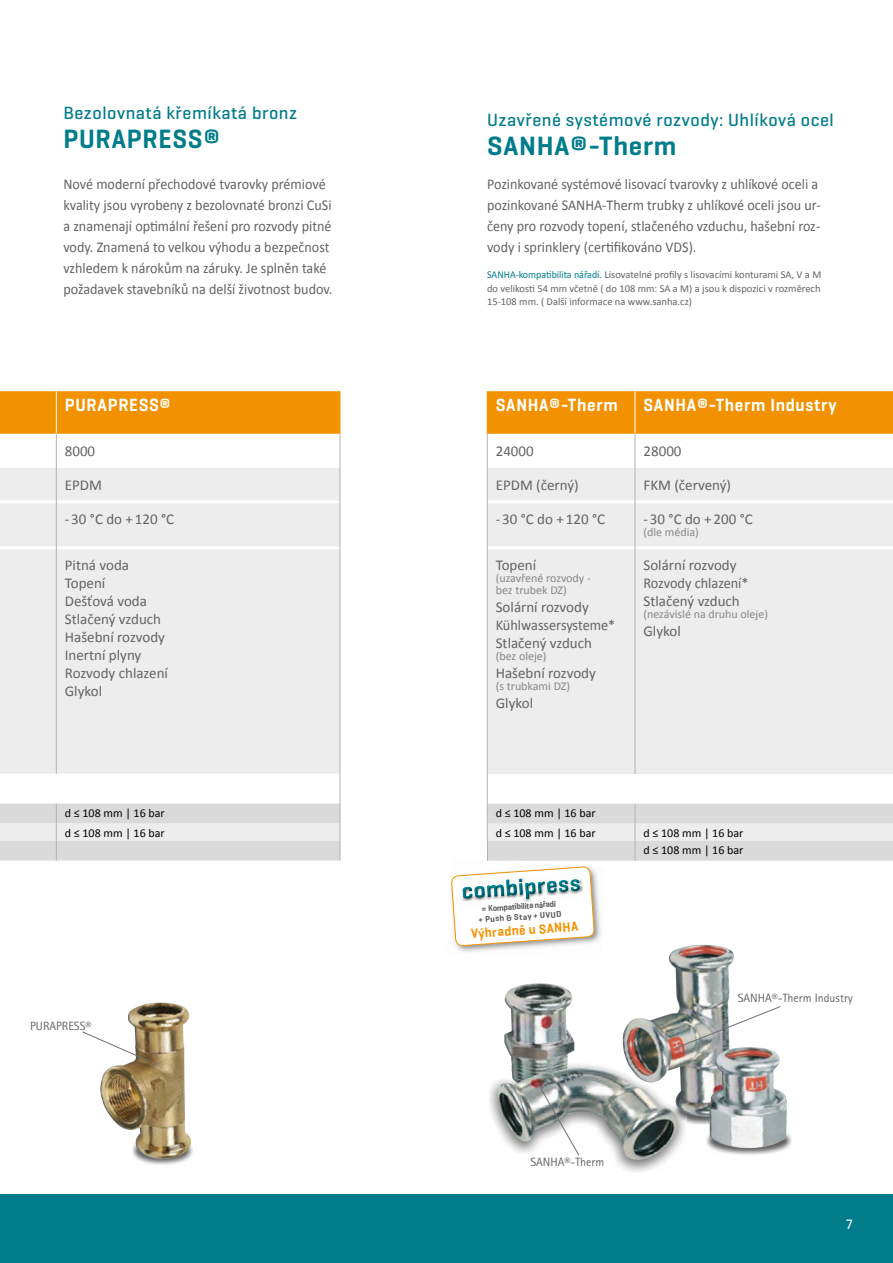
<style>
.page{position:relative;width:893px;height:1263px;background:#fff}
.page>*{position:absolute;margin:0;border:0;box-sizing:border-box;transform-origin:0 0}
.t1{font:600 27px "Geogrotesque";letter-spacing:.03em;color:#007c8b}
.t2{font:600 27px "Geogrotesque";letter-spacing:.03em;color:#007c8b;scale:.95 1}
.t3{font:500 18px "Geogrotesque";letter-spacing:.03em;color:#007c8b}
.t4{font:600 18px "Geogrotesque";letter-spacing:.04em;color:#fff;scale:.95 1}
.t5{font:15px/21px "Calibri";color:#646363;scale:.94 1}
.t6{font:15px/18px "Calibri";color:#646363}
.t7{font:15px "Calibri";color:#fff;scale:.94 1}
.t8{font:600 13.5px "Geogrotesque";color:#f39200;scale:.95 1}
.t9{font:12px/12px "Calibri";color:#878787}
.t10{font:12px/19.8px "Calibri";color:#000}
.t11{font:12px "Rotis Sans Serif";color:#646363}
.t12{font:10.5px/13.5px "Calibri";color:#646363;text-align:justify}
.t13{font:600 8.4px/10.6px "Geogrotesque";color:#575756;text-align:center}
.s1{color:#007c8b}
</style>
<div class="page">
<img style="left:706px;top:1133px;width:86px;height:22px">
<img style="left:686px;top:1117px;width:23px;height:7px">
<div style="left:0;top:1195px;width:893px;height:68px;background:#007c8b"></div>
<img style="left:100px;top:1002px;width:93px;height:159px">
<svg style="left:82px;top:1031px;width:68px;height:31px"></svg>
<img style="left:504px;top:983px;width:70px;height:80px">
<img style="left:489px;top:1064px;width:197px;height:108px">
<img style="left:511px;top:1063px;width:57px;height:5px">
<img style="left:498px;top:1068px;width:180px;height:92px">
<img style="left:623px;top:967px;width:107px;height:150px">
<img style="left:709px;top:1049px;width:78px;height:99px">
<svg style="left:536px;top:1081px;width:44px;height:75px"></svg>
<svg style="left:675px;top:1006px;width:106px;height:43px"></svg>
<div style="left:0;top:391px;width:340px;height:43px;background:#f39200"></div>
<div style="left:0;top:468px;width:340px;height:306px;background:#ededed"></div>
<hr style="left:56px;top:391px;width:1px;height:43px;background:#fff">
<hr style="left:0;top:500px;width:56px;height:3px;background:#fff">
<hr style="left:57px;top:500px;width:283px;height:3px;background:#fff">
<hr style="left:0;top:546px;width:56px;height:3px;background:#fff">
<hr style="left:57px;top:546px;width:283px;height:3px;background:#fff">
<hr style="left:56px;top:468px;width:1px;height:34px;background:#b3b2b2">
<hr style="left:56px;top:502px;width:1px;height:46px;background:#b3b2b2">
<hr style="left:56px;top:548px;width:1px;height:226px;background:#b3b2b2">
<hr style="left:56px;top:434px;width:1px;height:34px;background:#b3b2b2">
<hr style="left:340px;top:391px;width:1px;height:43px;background:#f39200">
<hr style="left:340px;top:434px;width:1px;height:34px;background:#b3b2b2">
<hr style="left:340px;top:468px;width:1px;height:34px;background:#b3b2b2">
<hr style="left:340px;top:502px;width:1px;height:46px;background:#b3b2b2">
<hr style="left:340px;top:548px;width:1px;height:226px;background:#b3b2b2">
<svg style="left:0;top:774px;width:341px;height:86px"></svg>
<div style="left:488px;top:391px;width:405px;height:43px;background:#f39200"></div>
<div style="left:488px;top:468px;width:405px;height:306px;background:#ededed"></div>
<hr style="left:635px;top:391px;width:1px;height:43px;background:#fff">
<hr style="left:487px;top:500px;width:148px;height:3px;background:#fff">
<hr style="left:635px;top:500px;width:258px;height:3px;background:#fff">
<hr style="left:487px;top:546px;width:148px;height:3px;background:#fff">
<hr style="left:635px;top:546px;width:258px;height:3px;background:#fff">
<hr style="left:487px;top:434px;width:1px;height:34px;background:#b3b2b2">
<hr style="left:635px;top:434px;width:1px;height:34px;background:#b3b2b2">
<hr style="left:487px;top:468px;width:1px;height:34px;background:#b3b2b2">
<hr style="left:635px;top:468px;width:1px;height:34px;background:#b3b2b2">
<hr style="left:487px;top:502px;width:1px;height:46px;background:#b3b2b2">
<hr style="left:635px;top:502px;width:1px;height:46px;background:#b3b2b2">
<hr style="left:487px;top:548px;width:1px;height:226px;background:#b3b2b2">
<hr style="left:635px;top:548px;width:1px;height:226px;background:#b3b2b2">
<hr style="left:487px;top:391px;width:1px;height:43px;background:#f39200">
<svg style="left:451px;top:774px;width:442px;height:193px"></svg>
<p class="t3" style="left:63px;top:102px;width:235px">Bezolovnatá křemíkatá bronz</p>
<h1 class="t2" style="left:63px;top:122px;width:166px">PURAPRESS®</h1>
<p class="t5" style="left:63px;top:174px;width:287px">Nové moderní přechodové tvarovky prémiové kvality jsou vyrobeny z bezolovnaté bronzi CuSi a znamenají optimální řešení pro rozvody pitné vody. Znamená to velkou výhodu a bezpečnost vzhledem k nárokům na záruky. Je splněn také požadavek stavebníků na delší životnost budov.</p>
<p class="t4" style="left:65px;top:393px;width:113px">PURAPRESS®</p>
<p class="t6" style="left:65px;top:442px;width:32px">8000</p>
<p class="t6" style="left:65px;top:476px;width:39px">EPDM</p>
<p class="t6" style="left:65px;top:510px;width:111px">- 30 °C do + 120 °C</p>
<p class="t6" style="left:65px;top:556px;width:105px">Pitná voda<br>Topení<br>Dešťová voda<br>Stlačený vzduch<br>Hašební rozvody<br>Inertní plyny<br>Rozvody chlazení<br>Glykol</p>
<p class="t10" style="left:65px;top:803px;width:101px">d ≤ 108 mm | 16 bar d ≤ 108 mm | 16 bar</p>
<p class="t11" style="left:30px;top:1019px;width:63px">PURAPRESS®</p>
<p class="t3" style="left:487px;top:109px;width:348px">Uzavřené systémové rozvody: Uhlíková ocel</p>
<h1 class="t1" style="left:487px;top:129px;width:191px">SANHA®-Therm</h1>
<p class="t5" style="left:487px;top:174px;width:356px">Pozinkované systémové lisovací tvarovky z uhlíkové oceli a pozinkované SANHA-Therm trubky z uhlíkové oceli jsou ur&shy;čeny pro rozvody topení, stlačeného vzduchu, hašební roz&shy;vody i sprinklery (certifikováno VDS).</p>
<p class="t12" style="left:487px;top:268px;width:336px"><span class="s1">SANHA-kompatibilita nářadí.</span> Lisovatelné profily s lisovacími konturami SA, V a M do velikosti 54 mm včetně ( do 108 mm: SA a M) a jsou k dispozici v rozměrech 15-108 mm. ( Další informace na www.sanha.cz)</p>
<p class="t4" style="left:496px;top:393px;width:130px">SANHA®-Therm</p>
<p class="t4" style="left:643px;top:393px;width:205px">SANHA®-Therm Industry</p>
<p class="t6" style="left:496px;top:442px;width:40px">24000</p>
<p class="t6" style="left:643px;top:442px;width:40px">28000</p>
<p class="t6" style="left:496px;top:476px;width:85px">EPDM (černý)</p>
<p class="t6" style="left:643px;top:476px;width:89px">FKM (červený)</p>
<p class="t6" style="left:496px;top:510px;width:111px">- 30 °C do + 120 °C</p>
<p class="t6" style="left:643px;top:510px;width:111px">- 30 °C do + 200 °C</p>
<p class="t9" style="left:643px;top:526px;width:57px">(dle média)</p>
<p class="t6" style="left:496px;top:556px;width:42px">Topení</p>
<p class="t9" style="left:496px;top:572px;width:96px">(uzavřené rozvody - bez trubek DZ)</p>
<p class="t6" style="left:496px;top:598px;width:121px">Solární rozvody<br>Kühlwassersysteme*<br>Stlačený vzduch</p>
<p class="t9" style="left:496px;top:650px;width:52px">(bez oleje)</p>
<p class="t6" style="left:496px;top:664px;width:102px">Hašební rozvody</p>
<p class="t9" style="left:496px;top:680px;width:76px">(s trubkami DZ)</p>
<p class="t6" style="left:496px;top:694px;width:39px">Glykol</p>
<p class="t6" style="left:643px;top:556px;width:107px">Solární rozvody<br>Rozvody chlazení*<br>Stlačený vzduch</p>
<p class="t9" style="left:643px;top:608px;width:126px">(nezávislé na druhu oleje)</p>
<p class="t6" style="left:643px;top:622px;width:39px">Glykol</p>
<p class="t10" style="left:496px;top:803px;width:101px">d ≤ 108 mm | 16 bar d ≤ 108 mm | 16 bar</p>
<p class="t13" style="left:477px;top:904px;width:85px;rotate:-4deg">= Kompatibilita nářadí<br>+ Push &amp; Stay + UVUD</p>
<p class="t8" style="left:470px;top:925px;width:115px;rotate:-4deg">Výhradně u SANHA</p>
<p class="t10" style="left:643px;top:824px;width:101px;line-height:17.5px">d ≤ 108 mm | 16 bar d ≤ 108 mm | 16 bar</p>
<p class="t11" style="left:738px;top:991px;width:117px">SANHA®-Therm Industry</p>
<p class="t11" style="left:530px;top:1155px;width:75px">SANHA®-Therm</p>
<p class="t7" style="left:846px;top:1214px;width:9px">7</p>
</div>
